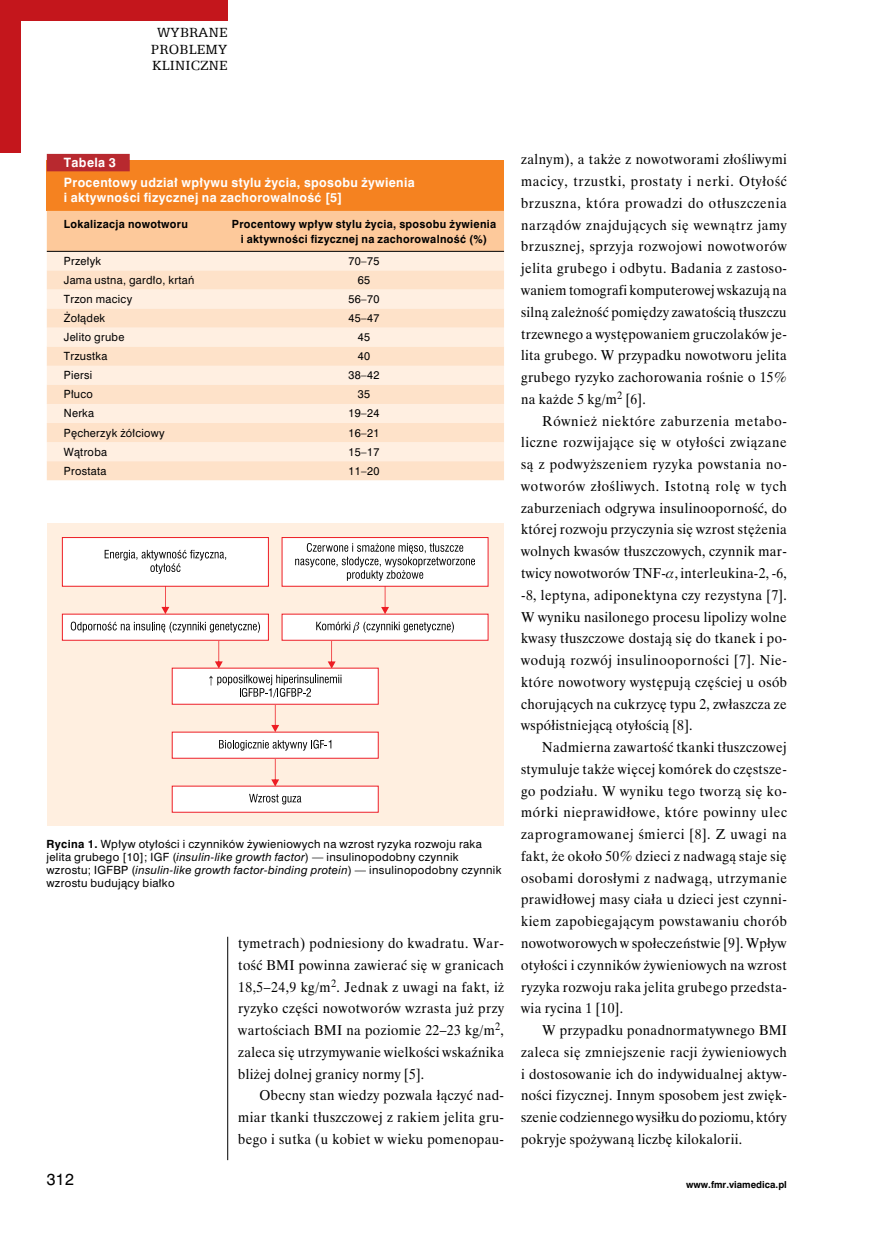
<style>
.page{position:relative;width:872px;height:1234px;background:#fff}
.page>*{position:absolute;margin:0;border:0;box-sizing:border-box;transform-origin:0 0}
.t1{font:15px/16.5px "Egyptian 505 EU";letter-spacing:.015em;color:#000;text-align:center}
.t2{font:15px "Swis 721 PL";color:#000}
.t3{font:14.25px/21.8px "Time Ibis EE";letter-spacing:.025em;color:#000;text-align:justify;scale:.95 1}
.t4{font:700 12px/20.4px "Swis 721 PL";letter-spacing:.03em;color:#fff}
.t5{font:10.5px/12.9px "Swis 721 PL";letter-spacing:.03em;color:#000}
.t6{font:700 10.5px/15px "Swis 721 PL";letter-spacing:.03em;color:#000;text-align:center}
.t7{font:700 9px "Swis 721 PL";color:#000}
.s1{font-weight:700}
.s2{font-style:italic}
</style>
<div class="page">
<hr style="left:227px;top:153px;width:1px;height:1006px;background:#000">
<div style="left:0;top:0;width:227px;height:21px;background:#c4161c"></div>
<div style="left:0;top:0;width:21px;height:153px;background:#c4161c"></div>
<div style="left:221px;top:136px;width:13px;height:800px;background:#fff"></div>
<div style="left:47px;top:161px;width:457px;height:50px;background:#f58220"></div>
<div style="left:47px;top:211px;width:457px;height:40px;background:#fdc99b"></div>
<div style="left:47px;top:252px;width:457px;height:18px;background:#ffefe1"></div>
<svg style="left:47px;top:270px;width:457px;height:210px;background:#fee8d4"></svg>
<hr style="left:47px;top:251px;width:160px;height:1px;background:#000">
<hr style="left:207px;top:251px;width:297px;height:1px;background:#000">
<div style="left:47px;top:154px;width:83px;height:17px;background:#b8292f"></div>
<div style="left:47px;top:523px;width:456px;height:302px;background:#ffefe0"></div>
<div style="left:62px;top:537px;width:206px;height:49px;background:#fff"></div>
<div style="left:62px;top:537px;width:207px;height:49px;border:1px solid #ed1d24"></div>
<svg style="left:105px;top:549px;width:121px;height:64px"></svg>
<div style="left:282px;top:537px;width:206px;height:49px;background:#fff"></div>
<div style="left:282px;top:537px;width:206px;height:49px;border:1px solid #ed1d24"></div>
<svg style="left:295px;top:543px;width:180px;height:70px"></svg>
<div style="left:62px;top:614px;width:206px;height:26px;background:#fff"></div>
<svg style="left:71px;top:621px;width:189px;height:47px"></svg>
<div style="left:282px;top:614px;width:206px;height:26px;background:#fff"></div>
<svg style="left:316px;top:621px;width:138px;height:47px"></svg>
<div style="left:172px;top:668px;width:206px;height:36px;background:#fff"></div>
<svg style="left:209px;top:674px;width:132px;height:57px"></svg>
<div style="left:172px;top:732px;width:206px;height:26px;background:#fff"></div>
<svg style="left:219px;top:739px;width:112px;height:46px"></svg>
<div style="left:172px;top:786px;width:206px;height:26px;background:#fff"></div>
<svg style="left:249px;top:793px;width:52px;height:11px"></svg>
<p class="t1" style="left:151px;top:24px;width:78px">WYBRANE<br>PROBLEMY<br>KLINICZNE</p>
<p class="t4" style="left:64px;top:152px;width:352px">Tabela 3<br>Procentowy udział wpływu stylu życia, sposobu żywienia</p>
<p class="t4" style="left:64px;top:187px;width:280px">i aktywności fizycznej na zachorowalność [5]</p>
<p class="t6" style="left:64px;top:216px;width:126px">Lokalizacja nowotworu</p>
<p class="t6" style="left:232px;top:216px;width:266px">Procentowy wpływ stylu życia, sposobu żywienia i aktywności fizycznej na zachorowalność (%)</p>
<p class="t5" style="left:64px;top:254px;width:39px">Przełyk</p>
<p class="t5" style="left:349px;top:254px;width:32px">70–75</p>
<p class="t5" style="left:64px;top:273px;width:132px">Jama ustna, gardło, krtań</p>
<p class="t5" style="left:358px;top:273px;width:14px">65</p>
<p class="t5" style="left:64px;top:292px;width:70px">Trzon macicy</p>
<p class="t5" style="left:349px;top:292px;width:32px">56–70</p>
<p class="t5" style="left:64px;top:311px;width:43px">Żołądek</p>
<p class="t5" style="left:349px;top:311px;width:32px">45–47</p>
<p class="t5" style="left:64px;top:330px;width:62px">Jelito grube</p>
<p class="t5" style="left:358px;top:330px;width:14px">45</p>
<p class="t5" style="left:64px;top:349px;width:45px">Trzustka</p>
<p class="t5" style="left:358px;top:349px;width:14px">40</p>
<p class="t5" style="left:64px;top:368px;width:30px">Piersi</p>
<p class="t5" style="left:349px;top:368px;width:32px">38–42</p>
<p class="t5" style="left:64px;top:388px;width:31px">Płuco</p>
<p class="t5" style="left:358px;top:388px;width:14px">35</p>
<p class="t5" style="left:64px;top:407px;width:32px">Nerka</p>
<p class="t5" style="left:349px;top:407px;width:32px">19–24</p>
<p class="t5" style="left:64px;top:426px;width:102px">Pęcherzyk żółciowy</p>
<p class="t5" style="left:349px;top:426px;width:32px">16–21</p>
<p class="t5" style="left:64px;top:445px;width:45px">Wątroba</p>
<p class="t5" style="left:349px;top:445px;width:32px">15–17</p>
<p class="t5" style="left:64px;top:464px;width:44px">Prostata</p>
<p class="t5" style="left:349px;top:464px;width:32px">11–20</p>
<p class="t5" style="left:46px;top:837px;width:456px"><span class="s1">Rycina 1.</span> Wpływ otyłości i czynników żywieniowych na wzrost ryzyka rozwoju raka jelita grubego [10]; IGF (<span class="s2">insulin-like growth factor</span>) — insulinopodobny czynnik wzrostu; IGFBP (<span class="s2">insulin-like growth factor-binding protein</span>) — insulinopodobny czynnik wzrostu budujący białko</p>
<p class="t3" style="left:238px;top:931px;width:281px">tymetrach) podniesiony do kwadratu. War&shy;tość BMI powinna zawierać się w granicach 18,5–24,9 kg/m<sup>2</sup>. Jednak z uwagi na fakt, iż ryzyko części nowotworów wzrasta już przy wartościach BMI na poziomie 22–23 kg/m<sup>2</sup>, zaleca się utrzymywanie wielkości wskaźnika bliżej dolnej granicy normy [5].</p>
<p class="t3" style="left:238px;top:1084px;width:281px;text-indent:21px">Obecny stan wiedzy pozwala łączyć nad&shy;miar tkanki tłuszczowej z rakiem jelita gru&shy;bego i sutka (u kobiet w wieku pomenopau-</p>
<p class="t3" style="left:521px;top:148px;width:281px">zalnym), a także z nowotworami złośliwymi macicy, trzustki, prostaty i nerki. Otyłość brzuszna, która prowadzi do otłuszczenia narządów znajdujących się wewnątrz jamy brzusznej, sprzyja rozwojowi nowotworów jelita grubego i odbytu. Badania z zastoso&shy;waniem tomografi komputerowej wskazują na silną zależność pomiędzy zawatością tłuszczu trzewnego a występowaniem gruczolaków je&shy;lita grubego. W przypadku nowotworu jelita grubego ryzyko zachorowania rośnie o 15% na każde 5 kg/m<sup>2</sup> [6].</p>
<p class="t3" style="left:521px;top:409px;width:281px;text-indent:21px">Również niektóre zaburzenia metabo&shy;liczne rozwijające się w otyłości związane są z podwyższeniem ryzyka powstania no&shy;wotworów złośliwych. Istotną rolę w tych zaburzeniach odgrywa insulinooporność, do której rozwoju przyczynia się wzrost stężenia wolnych kwasów tłuszczowych, czynnik mar&shy;twicy nowotworów TNF- , interleukina-2, -6, -8, leptyna, adiponektyna czy rezystyna [7].<br>W wyniku nasilonego procesu lipolizy wolne kwasy tłuszczowe dostają się do tkanek i po&shy;wodują rozwój insulinooporności [7]. Nie&shy;które nowotwory występują częściej u osób chorujących na cukrzycę typu 2, zwłaszcza ze współistniejącą otyłością [8].</p>
<p class="t3" style="left:521px;top:736px;width:281px;text-indent:21px">Nadmierna zawartość tkanki tłuszczowej stymuluje także więcej komórek do częstsze&shy;go podziału. W wyniku tego tworzą się ko&shy;mórki nieprawidłowe, które powinny ulec zaprogramowanej śmierci [8]. Z uwagi na fakt, że około 50% dzieci z nadwagą staje się osobami dorosłymi z nadwagą, utrzymanie prawidłowej masy ciała u dzieci jest czynni&shy;kiem zapobiegającym powstawaniu chorób nowotworowych w społeczeństwie [9]. Wpływ otyłości i czynników żywieniowych na wzrost ryzyka rozwoju raka jelita grubego przedsta&shy;wia rycina 1 [10].</p>
<p class="t3" style="left:521px;top:1018px;width:281px;text-indent:21px">W przypadku ponadnormatywnego BMI zaleca się zmniejszenie racji żywieniowych i dostosowanie ich do indywidualnej aktyw&shy;ności fizycznej. Innym sposobem jest zwięk&shy;szenie codziennego wysiłku do poziomu, który pokryje spożywaną liczbę kilokalorii.</p>
<p class="t2" style="left:47px;top:1169px;width:29px">312</p>
<p class="t7" style="left:686px;top:1178px;width:102px">www.fmr.viamedica.pl</p>
</div>
